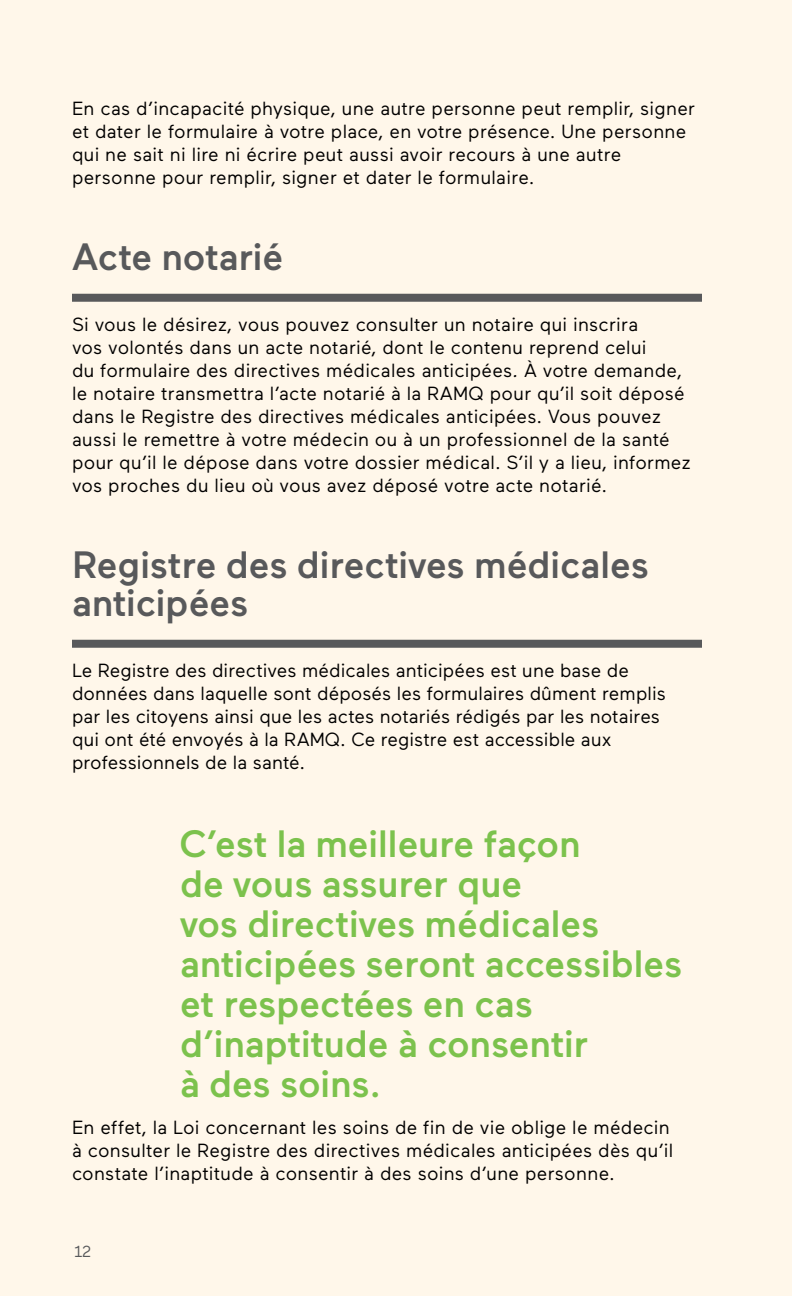
<style>
.page{position:relative;width:792px;height:1296px;background:#fff7ea}
.page>*{position:absolute;margin:0;border:0;box-sizing:border-box;transform-origin:0 0}
.exergue{font:500 38px/40px "Maax";color:#7cc24d}
.t1{font:500 38px/38px "Maax";color:#58595b}
.t2{font:19px/23px "Maax";letter-spacing:.01em;color:#000}
.t3{font:16px "Maax";color:#58595b}
.s1{font-style:italic}
</style>
<div class="page">
<div style="left:72px;top:294px;width:630px;height:8px;background:#58595b"></div>
<div style="left:72px;top:640px;width:630px;height:8px;background:#58595b"></div>
<p class="t2" style="left:72px;top:97px;width:625px">En cas d’incapacité physique, une autre personne peut remplir, signer et dater le formulaire à votre place, en votre présence. Une personne qui ne sait ni lire ni écrire peut aussi avoir recours à une autre personne pour remplir, signer et dater le formulaire.</p>
<h3 class="t1" style="left:72px;top:238px;width:213px">Acte notarié</h3>
<p class="t2" style="left:72px;top:313px;width:621px">Si vous le désirez, vous pouvez consulter un notaire qui inscrira<br>vos volontés dans un acte notarié, dont le contenu reprend celui<br>du formulaire des directives médicales anticipées<span class="s1">.</span> À votre demande, le notaire transmettra l’acte notarié à la RAMQ pour qu’il soit déposé dans le Registre des directives médicales anticipées. Vous pouvez aussi le remettre à votre médecin ou à un professionnel de la santé pour qu’il le dépose dans votre dossier médical. S’il y a lieu, informez vos proches du lieu où vous avez déposé votre acte notarié.</p>
<h3 class="t1" style="left:72px;top:546px;width:578px">Registre des directives médicales anticipées</h3>
<p class="t2" style="left:72px;top:659px;width:596px">Le Registre des directives médicales anticipées est une base de données dans laquelle sont déposés les formulaires dûment remplis par les citoyens ainsi que les actes notariés rédigés par les notaires qui ont été envoyés à la RAMQ. Ce registre est accessible aux professionnels de la santé.</p>
<p class="exergue" style="left:180px;top:824px;width:504px">C’est la meilleure façon<br>de vous assurer que<br>vos directives médicales anticipées seront accessibles et respectées en cas d’inaptitude à consentir<br>à des soins.</p>
<p class="t2" style="left:72px;top:1116px;width:603px">En effet, la Loi concernant les soins de fin de vie oblige le médecin à consulter le Registre des directives médicales anticipées dès qu’il constate l’inaptitude à consentir à des soins d’une personne.</p>
<p class="t3" style="left:74px;top:1243px;width:19px">12</p>
</div>
